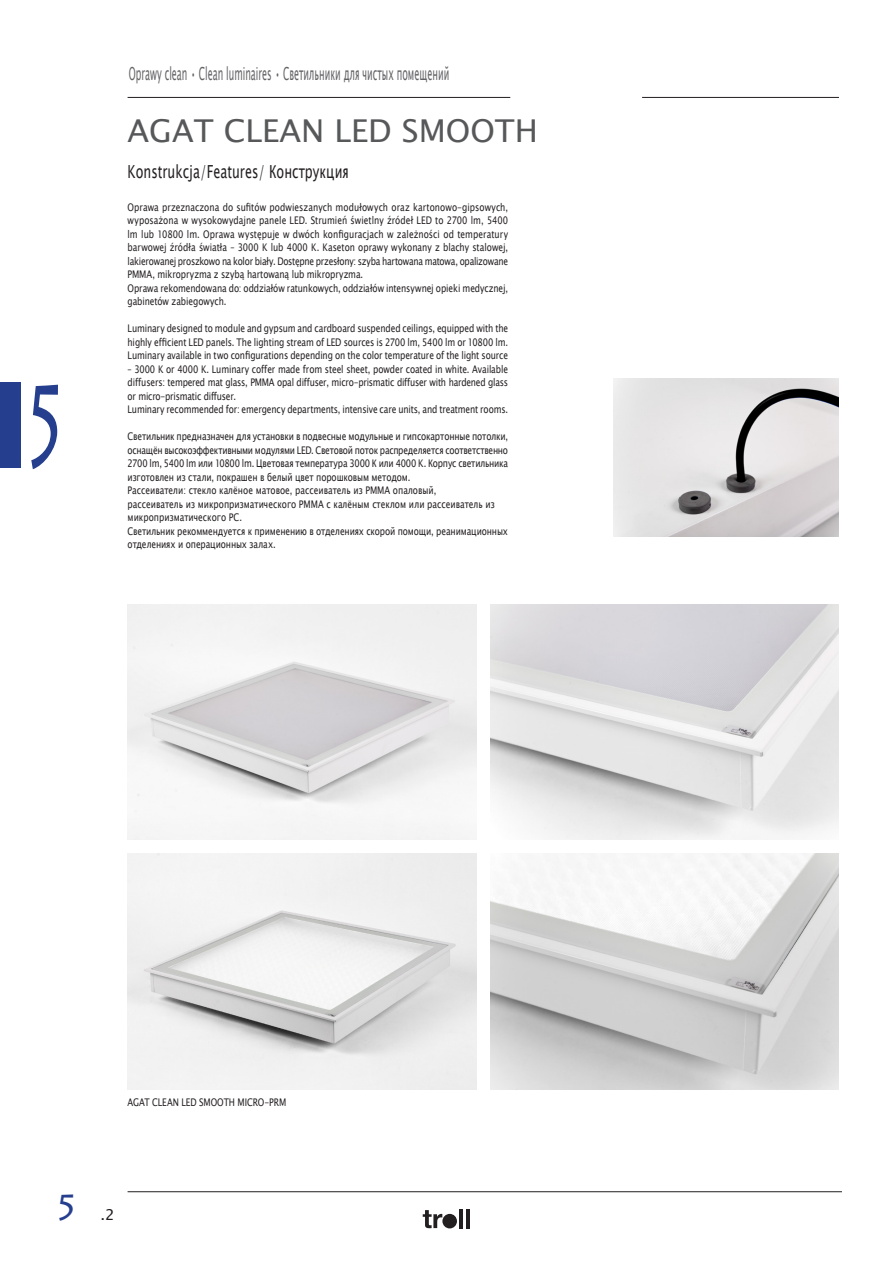
<style>
.page{position:relative;width:893px;height:1263px;background:#fff}
.page>*{position:absolute;margin:0;border:0;box-sizing:border-box;transform-origin:0 0}
.t1{font:115.5px "Lithos Pro";color:#253f8e;scale:.6 1}
.t2{font:36px "Lithos Pro";color:#253f8e}
.t3{font:31.5px "Lucida Sans Unicode";color:#57585a}
.t4{font:18px "Lucida Sans Unicode";color:#636366;scale:.5 1}
.t5{font:18px "Lucida Sans Unicode";color:#231f20;scale:.7 1}
.t6{font:15px "Lucida Sans Unicode";color:#231f20}
._7pt_strona_3_4{font:10.5px/13.5px "Lucida Sans Unicode";letter-spacing:-.01em;color:#231f20;text-align:justify;scale:.8 1}
</style>
<div class="page">
<hr style="left:128px;top:97px;width:382px;height:1px;background:#231f20">
<hr style="left:642px;top:97px;width:197px;height:1px;background:#231f20">
<div style="left:0;top:383px;width:21px;height:85px;background:#253f8e"></div>
<hr style="left:128px;top:1191px;width:714px;height:1px;background:#231f20">
<svg style="left:423px;top:1210px;width:19px;height:18px"></svg>
<hr style="left:460px;top:1209px;width:3px;height:19px;background:#231f20">
<hr style="left:466px;top:1209px;width:4px;height:19px;background:#231f20">
<div style="left:442px;top:1214px;width:15px;height:14px;background:#231f20;border-radius:50%"></div>
<img style="left:490px;top:854px;width:349px;height:235px">
<img style="left:490px;top:604px;width:349px;height:236px">
<img style="left:613px;top:378px;width:226px;height:158px">
<img style="left:128px;top:604px;width:348px;height:236px">
<img style="left:128px;top:854px;width:348px;height:235px">
<h1 class="t1" style="left:21px;top:360px;width:83px">5</h1>
<h3 class="t4" style="left:129px;top:59px;width:642px">Oprawy clean • Clean luminaires • Светильники для чистых помещений</h3>
<p class="t3" style="left:128px;top:106px;width:412px">AGAT CLEAN LED SMOOTH</p>
<p class="t5" style="left:128px;top:158px;width:318px">Konstrukcja/Features/ Конструкция</p>
<p class="_7pt_strona_3_4" style="left:128px;top:200px;width:477px">Oprawa przeznaczona do sufitów podwieszanych modułowych oraz kartonowo-gipsowych, wyposażona w wysokowydajne panele LED. Strumień świetlny źródeł LED to 2700 lm, 5400 lm lub 10800 lm. Oprawa występuje w dwóch konfiguracjach w zależności od temperatury barwowej źródła światła – 3000 K lub 4000 K. Kaseton oprawy wykonany z blachy stalowej, lakierowanej proszkowo na kolor biały. Dostępne przesłony: szyba hartowana matowa, opalizowane PMMA, mikropryzma z szybą hartowaną lub mikropryzma.</p>
<p class="_7pt_strona_3_4" style="left:128px;top:281px;width:477px">Oprawa rekomendowana do: oddziałów ratunkowych, oddziałów intensywnej opieki medycznej, gabinetów zabiegowych.</p>
<p class="_7pt_strona_3_4" style="left:128px;top:322px;width:477px">Luminary designed to module and gypsum and cardboard suspended ceilings, equipped with the highly efficient LED panels. The lighting stream of LED sources is 2700 lm, 5400 lm or 10800 lm.<br>Luminary available in two configurations depending on the color temperature of the light source</p>
<p class="_7pt_strona_3_4" style="left:128px;top:362px;width:477px">– 3000 K or 4000 K. Luminary coffer made from steel sheet, powder coated in white. Available diffusers: tempered mat glass, PMMA opal diffuser, micro-prismatic diffuser with hardened glass or micro-prismatic diffuser.</p>
<p class="_7pt_strona_3_4" style="left:128px;top:403px;width:477px">Luminary recommended for: emergency departments, intensive care units, and treatment rooms.</p>
<p class="_7pt_strona_3_4" style="left:128px;top:430px;width:477px">Светильник предназначен для установки в подвесные модульные и гипсокартонные потолки, оснащён высокоэффективными модулями LED. Световой поток распределяется соответственно 2700 lm, 5400 lm или 10800 lm. Цветовая температура 3000 К или 4000 K. Корпус светильника изготовлен из стали, покрашен в белый цвет порошковым методом.</p>
<p class="_7pt_strona_3_4" style="left:128px;top:484px;width:460px;text-align:left">Рассеиватели: стекло калёное матовое, рассеиватель из PMMA опаловый,<br>рассеиватель из микропризматического PMMA с калёным стеклом или рассеиватель из микропризматического PC.</p>
<p class="_7pt_strona_3_4" style="left:128px;top:524px;width:477px">Светильник рекоммендуется к применению в отделениях скорой помощи, реанимационных отделениях и операционных залах.</p>
<p class="_7pt_strona_3_4" style="left:128px;top:1095px;width:200px">AGAT CLEAN LED SMOOTH MICRO-PRM</p>
<h2 class="t2" style="left:54px;top:1187px;width:27px">5</h2>
<p class="t6" style="left:101px;top:1203px;width:16px">.2</p>
</div>
